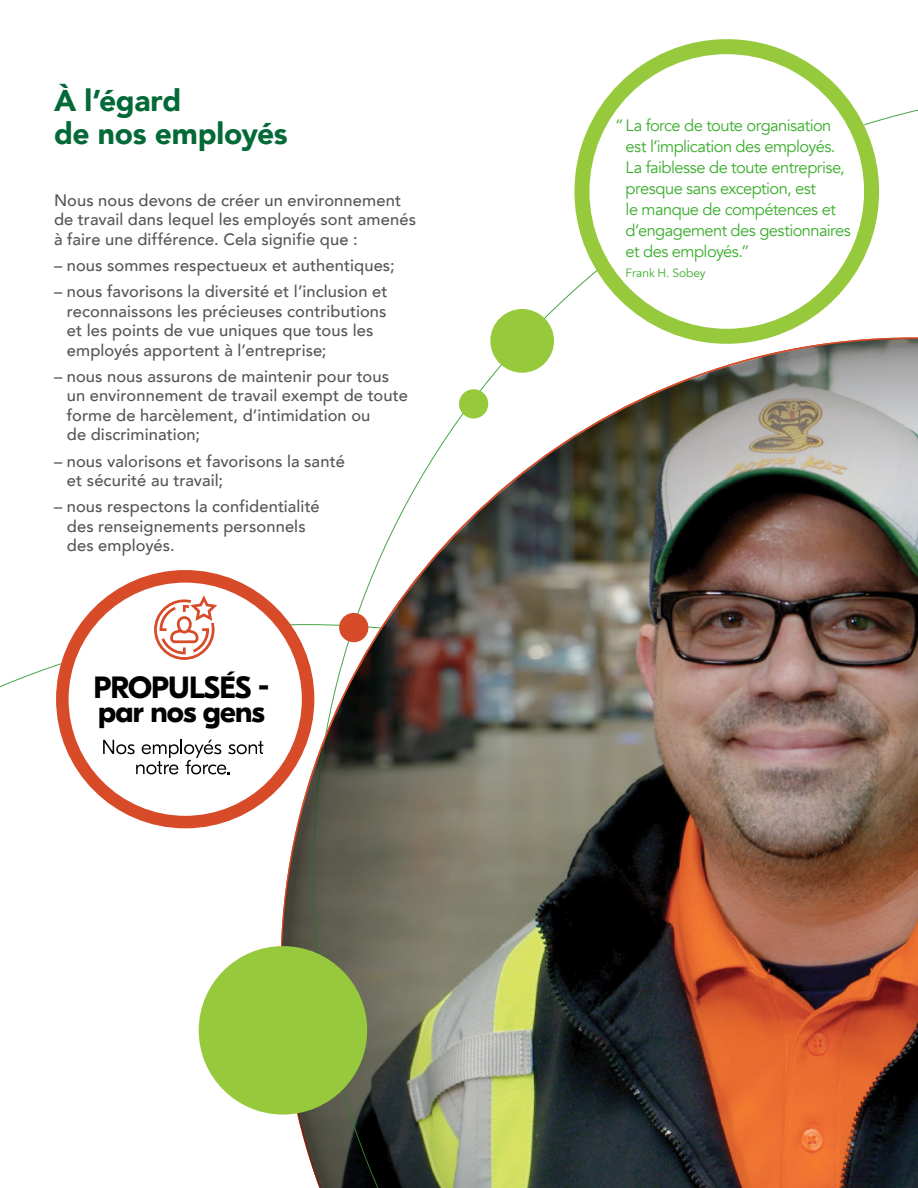
<style>
.page{position:relative;width:918px;height:1188px;background:#fff}
.page>*{position:absolute;margin:0;border:0;box-sizing:border-box;transform-origin:0 0}
.t1{font:700 34.05px/26.5px "GT Eesti Pro Display";letter-spacing:-.025em;color:#010101}
.t2{font:700 30.75px/23.9px "GT Eesti Pro Display";letter-spacing:-.025em;color:#010101}
.t3{font:900 30px/33px "Avenir";letter-spacing:-.01em;color:#036a37}
.t4{font:500 16.5px/19.5px "Avenir";letter-spacing:.005em;color:#545658}
.t5{font:16.5px/21px "Avenir";letter-spacing:-.035em;color:#3aad2c}
.t6{font:12px "Avenir";letter-spacing:-.005em;color:#3aad2c}
</style>
<div class="page">
<svg style="left:63px;top:576px;width:246px;height:246px"></svg>
<img style="left:282px;top:339px;width:636px;height:849px">
<div style="left:339px;top:613px;width:29px;height:29px;background:#d74b29;border-radius:50%"></div>
<div style="left:199px;top:946px;width:168px;height:169px;background:#97c93d;border-radius:50%"></div>
<div style="left:490px;top:309px;width:64px;height:64px;background:#97c93d;border-radius:50%"></div>
<div style="left:459px;top:389px;width:29px;height:29px;background:#97c93d;border-radius:50%"></div>
<svg style="left:574px;top:39px;width:305px;height:305px"></svg>
<div style="left:56px;top:570px;width:258px;height:258px;border:13px solid #d74b29;border-radius:50%"></div>
<svg style="left:95px;top:593px;width:180px;height:184px"></svg>
<h3 class="t3" style="left:54px;top:83px;width:235px">À l’égard<br>de nos employés</h3>
<p class="t4" style="left:54px;top:189px;width:364px">Nous nous devons de créer un environnement de travail dans lequel les employés sont amenés à faire une différence. Cela signifie que :</p>
<p class="t4" style="left:54px;top:254px;width:342px">– nous sommes respectueux et authentiques;</p>
<p class="t4" style="left:67px;top:281px;width:322px;text-indent:-13px">– nous favorisons la diversité et l’inclusion et reconnaissons les précieuses contributions et les points de vue uniques que tous les employés apportent à l’entreprise;</p>
<p class="t4" style="left:67px;top:365px;width:343px;text-indent:-13px">– nous nous assurons de maintenir pour tous un environnement de travail exempt de toute forme de harcèlement, d’intimidation ou<br>de discrimination;</p>
<p class="t4" style="left:67px;top:450px;width:280px;text-indent:-13px">– nous valorisons et favorisons la santé et sécurité au travail;</p>
<p class="t4" style="left:67px;top:496px;width:254px;text-indent:-13px">– nous respectons la confidentialité des renseignements personnels des employés.</p>
<h2 class="t2" style="left:94px;top:676px;width:177px">PROPULSÉS - par nos gens</h2>
<h1 class="t1" style="left:85px;top:681px;width:196px">PROPULSÉS - par nos gens</h1>
<p class="t5" style="left:626px;top:115px;width:227px;text-indent:-10px">“La force de toute organisation est l’implication des employés.<br>La faiblesse de toute entreprise, presque sans exception, est<br>le manque de compétences et d’engagement des gestionnaires et des employés.”</p>
<p class="t6" style="left:626px;top:266px;width:82px">Frank H. Sobey</p>
</div>
